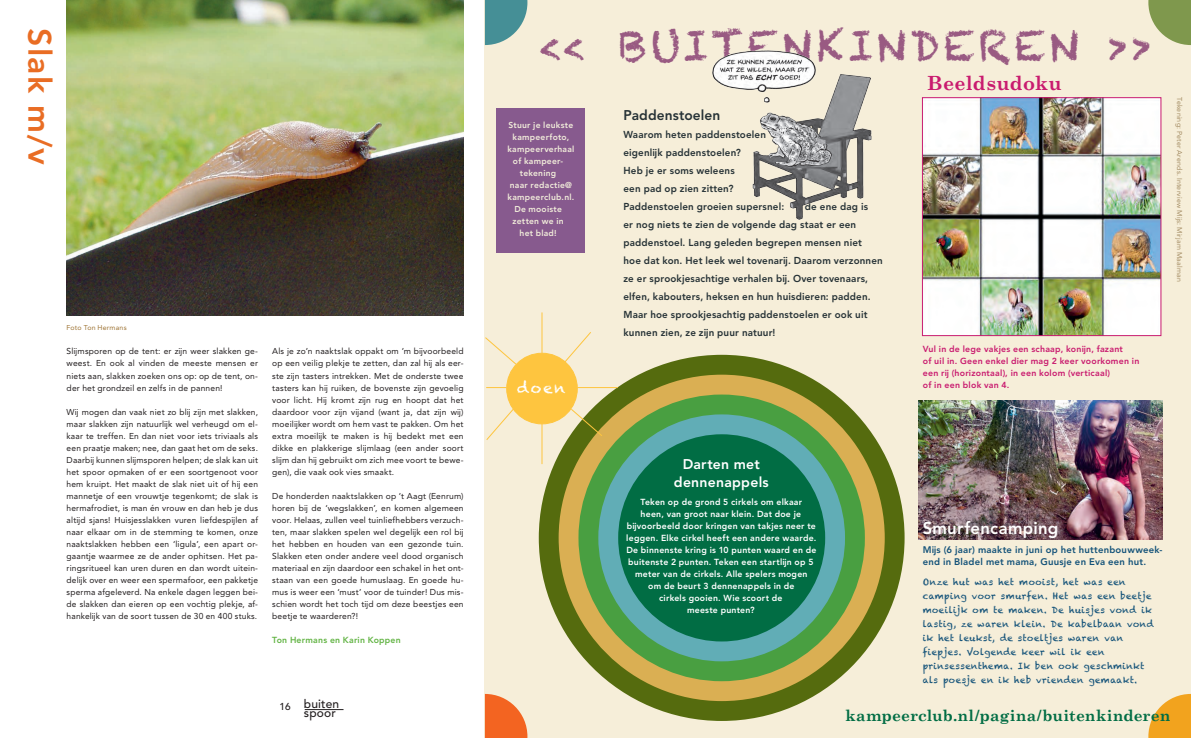
<style>
.page{position:relative;width:1191px;height:738px;background:#fff}
.page>*{position:absolute;margin:0;border:0;box-sizing:border-box;transform-origin:0 0}
.t1{font:41.8px "Chalkduster";letter-spacing:.085em;color:#995a82}
.t2{font:800 32px "Avenir LT Pro";color:#e96d24}
.t3{font:700 19.6px "Century Schoolbook";letter-spacing:.01em;color:#c91b6f}
.t4{font:800 17px "Avenir LT Pro";letter-spacing:.015em;color:#fff}
.t5{font:700 15.6px "Century Schoolbook";letter-spacing:.01em;color:#016d44}
.t6{font:14.9px "Chalkduster";color:#fff}
.t7{font:800 14px/18px "Avenir LT Pro";letter-spacing:.02em;color:#fff;text-align:center}
.t8{font:800 14px "Avenir LT Pro";letter-spacing:.01em;color:#263236}
.t9{font:500 12px/9px "Avenir LT Std";letter-spacing:.01em;color:#231f20;text-align:right}
.t10{font:800 10px/18px "Avenir LT Pro";letter-spacing:.015em;color:#263236}
.t11{font:800 9.5px/12px "Avenir LT Pro";letter-spacing:.025em;color:#135279}
.t12{font:9px/14px "Chalkduster";letter-spacing:.045em;color:#135279}
.t13{font:800 8.8px/12px "Avenir LT Pro";letter-spacing:.025em;color:#fff;text-align:center}
.t14{font:800 8.8px/12px "Avenir LT Pro";letter-spacing:.025em;color:#c91b6f}
.t15{font:800 8.8px "Avenir LT Pro";letter-spacing:.025em;color:#63b445}
.t16{font:8.5px/12px "Avenir LT Pro";letter-spacing:.02em;color:#231f20;text-align:justify}
.t17{font:800 8.5px "Avenir LT Pro";letter-spacing:.025em;color:#f1ecda}
.t18{font:7px "Avenir LT Pro";letter-spacing:.025em;color:#a48c63}
.t19{font:7px "Avenir LT Pro";letter-spacing:.025em;color:#9f7536}
</style>
<div class="page">
<hr style="left:305px;top:708px;width:38px;height:1px;background:#231f20">
<div style="left:485px;top:0;width:706px;height:737px;background:#f6eed9"></div>
<img style="left:918px;top:400px;width:244px;height:139px">
<div style="left:497px;top:108px;width:88px;height:144px;background:#875a8e"></div>
<svg style="left:1148px;top:0;width:43px;height:45px"></svg>
<svg style="left:1148px;top:693px;width:43px;height:44px"></svg>
<img style="left:67px;top:0;width:396px;height:315px">
<svg style="left:485px;top:0;width:42px;height:45px"></svg>
<svg style="left:485px;top:693px;width:42px;height:44px"></svg>
<img style="left:924px;top:99px;width:235px;height:235px">
<div style="left:922px;top:97px;width:239px;height:239px;border:1px solid #c91b6f"></div>
<div style="left:539px;top:354px;width:365px;height:366px;background:#556b0e;border-radius:50%"></div>
<div style="left:558px;top:374px;width:326px;height:326px;background:#daaf53;border-radius:50%"></div>
<div style="left:578px;top:394px;width:287px;height:286px;background:#499f41;border-radius:50%"></div>
<div style="left:598px;top:414px;width:247px;height:246px;background:#61adb6;border-radius:50%"></div>
<div style="left:618px;top:434px;width:207px;height:207px;background:#016d44;border-radius:50%"></div>
<img style="left:712px;top:50px;width:160px;height:170px">
<div style="left:507px;top:353px;width:70px;height:70px;background:#fec53f;border-radius:50%"></div>
<div style="left:506px;top:352px;width:72px;height:72px;border:1px solid #fec53f;border-radius:50%"></div>
<hr style="left:541px;top:312px;width:1px;height:41px;background:#fec53f">
<hr style="left:577px;top:387px;width:41px;height:1px;background:#fec53f">
<hr style="left:541px;top:423px;width:1px;height:40px;background:#fec53f">
<svg style="left:486px;top:387px;width:20px;height:1px"></svg>
<svg style="left:484px;top:336px;width:33px;height:29px"></svg>
<svg style="left:563px;top:332px;width:28px;height:31px"></svg>
<svg style="left:570px;top:408px;width:33px;height:28px"></svg>
<svg style="left:486px;top:408px;width:28px;height:32px"></svg>
<h2 class="t2" style="left:59px;top:28px;width:137px;rotate:90deg">Slak m/v</h2>
<p class="t19" style="left:67px;top:323px;width:62px">Foto Ton Hermans</p>
<p class="t16" style="left:67px;top:345px;width:193px">Slijmsporen op de tent: er zijn weer slakken ge&shy;weest. En ook al vinden de meeste mensen er niets aan, slakken zoeken ons op: op de tent, on&shy;der het grondzeil en zelfs in de pannen!</p>
<p class="t16" style="left:67px;top:405px;width:193px">Wij mogen dan vaak niet zo blij zijn met slakken, maar slakken zijn natuurlijk wel verheugd om el&shy;kaar te treffen. En dan niet voor iets triviaals als een praatje maken; nee, dan gaat het om de seks.<br>Daarbij kunnen slijmsporen helpen; de slak kan uit het spoor opmaken of er een soortgenoot voor hem kruipt. Het maakt de slak niet uit of hij een mannetje of een vrouwtje tegenkomt; de slak is hermafrodiet, is man én vrouw en dan heb je dus altijd sjans! Huisjesslakken vuren liefdespijlen af naar elkaar om in de stemming te komen, onze naaktslakken hebben een ‘ligula’, een apart or&shy;gaantje waarmee ze de ander ophitsen. Het pa&shy;ringsritueel kan uren duren en dan wordt uitein&shy;delijk over en weer een spermafoor, een pakketje sperma afgeleverd. Na enkele dagen leggen bei&shy;de slakken dan eieren op een vochtig plekje, af&shy;hankelijk van de soort tussen de 30 en 400 stuks.</p>
<p class="t16" style="left:272px;top:345px;width:193px">Als je zo’n naaktslak oppakt om ’m bijvoorbeeld op een veilig plekje te zetten, dan zal hij als eer&shy;ste zijn tasters intrekken. Met de onderste twee tasters kan hij ruiken, de bovenste zijn gevoelig voor licht. Hij kromt zijn rug en hoopt dat het daardoor voor zijn vijand (want ja, dat zijn wij) moeilijker wordt om hem vast te pakken. Om het extra moeilijk te maken is hij bedekt met een dikke en plakkerige slijmlaag (een ander soort slijm dan hij gebruikt om zich mee voort te bewe&shy;gen), die vaak ook vies smaakt.</p>
<p class="t16" style="left:272px;top:489px;width:193px">De honderden naaktslakken op ’t Aagt (Eenrum) horen bij de ‘wegslakken’, en komen algemeen voor. Helaas, zullen veel tuinliefhebbers verzuch&shy;ten, maar slakken spelen wel degelijk een rol bij het hebben en houden van een gezonde tuin.<br>Slakken eten onder andere veel dood organisch materiaal en zijn daardoor een schakel in het ont&shy;staan van een goede humuslaag. En goede hu&shy;mus is weer een ‘must’ voor de tuinder! Dus mis&shy;schien wordt het toch tijd om deze beestjes een beetje te waarderen?!</p>
<p class="t15" style="left:272px;top:634px;width:130px">Ton Hermans en Karin Koppen</p>
<h3 class="t9" style="left:279px;top:699px;width:61px"><sub>16</sub> buiten spoor</h3>
<h1 class="t1" style="left:540px;top:21px;width:613px">&lt;&lt; BUITENKINDEREN &gt;&gt;</h1>
<p class="t17" style="left:508px;top:120px;width:66px">Stuur je leukste</p>
<p class="t17" style="left:512px;top:132px;width:58px">kampeerfoto,</p>
<p class="t17" style="left:507px;top:144px;width:69px">kampeerverhaal</p>
<p class="t17" style="left:513px;top:156px;width:52px">of kampeer-</p>
<p class="t17" style="left:520px;top:168px;width:38px">tekening</p>
<p class="t17" style="left:510px;top:180px;width:64px">naar redactie@</p>
<p class="t17" style="left:507px;top:192px;width:68px">kampeerclub.nl.</p>
<p class="t17" style="left:514px;top:204px;width:49px">De mooiste</p>
<p class="t17" style="left:512px;top:216px;width:53px">zetten we in</p>
<p class="t17" style="left:519px;top:228px;width:39px">het blad!</p>
<h3 class="t6" style="left:517px;top:379px;width:50px">doen</h3>
<h3 class="t8" style="left:623px;top:107px;width:98px">Paddenstoelen</h3>
<p class="t10" style="left:623px;top:126px;width:162px">Waarom heten paddenstoelen eigenlijk paddenstoelen?<br>Heb je er soms weleens<br>een pad op zien zitten?<br>Paddenstoelen groeien supersnel:</p>
<p class="t10" style="left:623px;top:198px;width:261px;text-indent:181px">de ene dag is<br>er nog niets te zien de volgende dag staat er een paddenstoel. Lang geleden begrepen mensen niet<br>hoe dat kon. Het leek wel tovenarij. Daarom verzonnen ze er sprookjesachtige verhalen bij. Over tovenaars, elfen, kabouters, heksen en hun huisdieren: padden.<br>Maar hoe sprookjesachtig paddenstoelen er ook uit kunnen zien, ze zijn puur natuur!</p>
<h3 class="t7" style="left:674px;top:454px;width:96px">Darten met dennenappels</h3>
<p class="t13" style="left:626px;top:495px;width:192px">Teken op de grond 5 cirkels om elkaar<br>heen, van groot naar klein. Dat doe je bijvoorbeeld door kringen van takjes neer te leggen. Elke cirkel heeft een andere waarde.<br>De binnenste kring is 10 punten waard en de buitenste 2 punten. Teken een startlijn op 5 meter van de cirkels. Alle spelers mogen<br>om de beurt 3 dennenappels in de<br>cirkels gooien. Wie scoort de<br>meeste punten?</p>
<h3 class="t3" style="left:927px;top:71px;width:136px">Beeldsudoku</h3>
<p class="t14" style="left:922px;top:343px;width:218px">Vul in de lege vakjes een schaap, konijn, fazant<br>of uil in. Geen enkel dier mag 2 keer voorkomen in een rij (horizontaal), in een kolom (verticaal)<br>of in een blok van 4.</p>
<p class="t18" style="left:1183px;top:97px;width:186px;rotate:90deg">Tekening: Peter Arends. Interview Mijs: Mirjam Maalman</p>
<h3 class="t4" style="left:922px;top:518px;width:137px">Smurfencamping</h3>
<p class="t11" style="left:922px;top:543px;width:241px">Mijs (6 jaar) maakte in juni op het huttenbouwweek&shy;end in Bladel met mama, Guusje en Eva een hut.</p>
<p class="t12" style="left:922px;top:574px;width:232px">Onze hut was het mooist, het was een camping voor smurfen. Het was een beetje moeilijk om te maken. De huisjes vond ik lastig, ze waren klein. De kabelbaan vond ik het leukst, de stoeltjes waren van fiepjes. Volgende keer wil ik een prinsessenthema. Ik ben ook geschminkt als poesje en ik heb vrienden gemaakt.</p>
<h3 class="t5" style="left:845px;top:705px;width:326px">kampeerclub.nl/pagina/buitenkinderen</h3>
</div>
